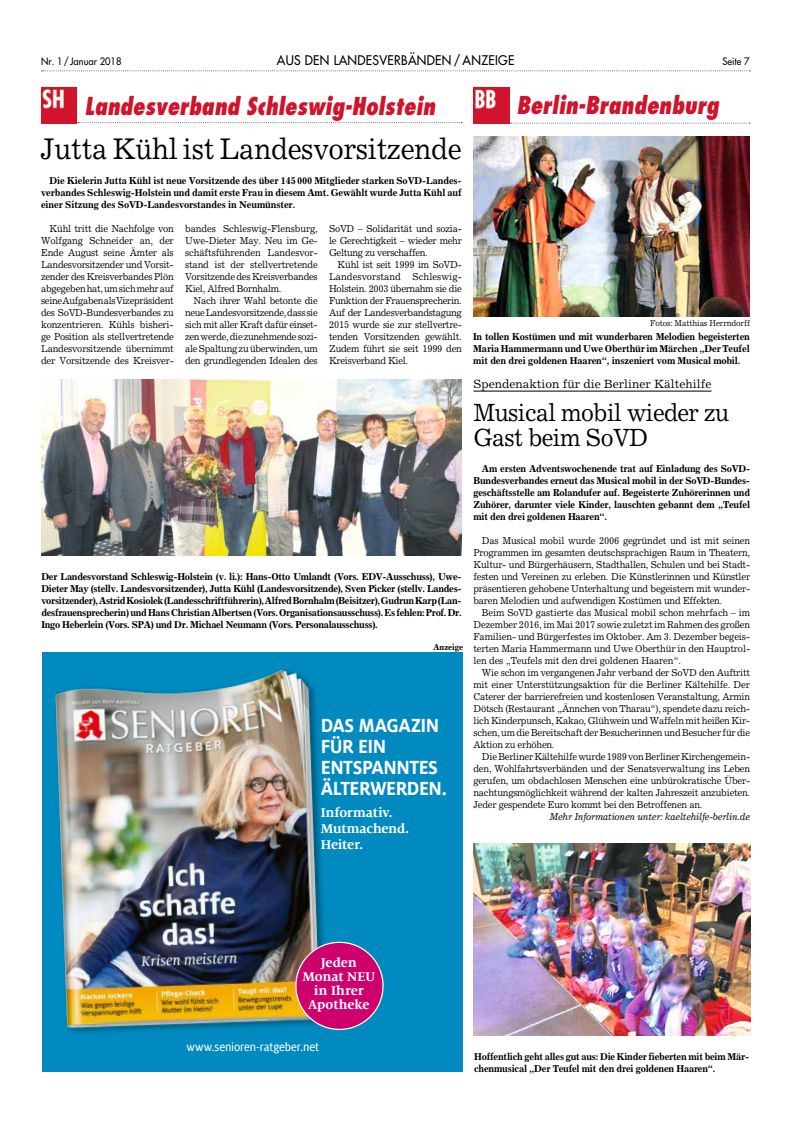
<style>
.page{position:relative;width:791px;height:1134px;background:#fff}
.page>*{position:absolute;margin:0;border:0;box-sizing:border-box;transform-origin:0 0}
.t1{font:30px "Excelsior";letter-spacing:-.01em;color:#000;scale:.93 1}
.t2{font:25px/25px "Excelsior";letter-spacing:-.025em;color:#000;scale:.93 1}
.t3{font:italic 800 condensed 24px "Futura";color:#d1132c;scale:.93 1}
.t4{font:700 21px/21px "Milo Offc";letter-spacing:-.025em;color:#fff;scale:.93 1}
.t5{font:700 14px/14px "Milo Serif Offc";letter-spacing:-.005em;color:#fff;text-align:center}
.t6{font:13px "Futura";letter-spacing:.025em;color:#000;scale:.94 1}
.t7{font:13px "Milo Offc Text";letter-spacing:-.01em;color:#fff;scale:.93 1}
.t8{font:12px "Excelsior";color:#000}
.t9{font:10px/12px "Excelsior";letter-spacing:-.025em;color:#000;text-align:justify;scale:.94 1}
.t10{font:700 10px/12px "Excelsior";letter-spacing:-.025em;color:#000;text-align:justify;scale:.94 1}
.t11{font:italic 10px "Excelsior";letter-spacing:-.025em;color:#000;scale:.94 1}
.t12{font:10px "Futura";color:#000;scale:.94 1}
.t13{font:8.5px "Excelsior";letter-spacing:-.015em;color:#000;scale:.94 1}
.t14{font:700 8.5px "Excelsior";letter-spacing:-.015em;color:#000;scale:.94 1}
</style>
<div class="page">
<svg style="left:42px;top:70px;width:708px;height:1px"></svg>
<img style="left:41px;top:88px;width:36px;height:36px">
<img style="left:473px;top:88px;width:36px;height:36px">
<svg style="left:78px;top:122px;width:384px;height:1px"></svg>
<img style="left:41px;top:380px;width:421px;height:175px">
<svg style="left:510px;top:123px;width:240px;height:1px"></svg>
<img style="left:473px;top:136px;width:277px;height:180px">
<div style="left:42px;top:652px;width:421px;height:419px;background:#008abf"></div>
<img style="left:55px;top:669px;width:273px;height:364px">
<div style="left:296px;top:942px;width:87px;height:87px;background:#cd006c;border-radius:50%"></div>
<img style="left:474px;top:844px;width:276px;height:192px">
<hr style="left:473px;top:391px;width:238px;height:1px;background:#000">
<p class="t12" style="left:41px;top:55px;width:87px">Nr. 1/Januar 2018</p>
<h3 class="t6" style="left:277px;top:52px;width:254px">AUS DEN LANDESVERBÄNDEN / ANZEIGE</h3>
<p class="t12" style="left:722px;top:55px;width:30px">Seite 7</p>
<h3 class="t3" style="left:85px;top:90px;width:379px">Landesverband Schleswig-Holstein</h3>
<h1 class="t1" style="left:41px;top:131px;width:454px">Jutta Kühl ist Landesvorsitzende</h1>
<p class="t10" style="left:41px;top:174px;width:449px;text-indent:9px">Die Kielerin Jutta Kühl ist neue Vorsitzende des über 145000 Mitglieder starken SoVD-Landes&shy;verbandes Schleswig-Holstein und damit erste Frau in diesem Amt. Gewählt wurde Jutta Kühl auf einer Sitzung des SoVD-Landesvorstandes in Neumünster.</p>
<p class="t9" style="left:41px;top:222px;width:143px;text-indent:9px">Kühl tritt die Nachfolge von Wolfgang Schneider an, der Ende August seine Ämter als Landesvorsitzender und Vorsit&shy;zender des Kreisverbandes Plön abgegeben hat, um sich mehr auf seine Aufgaben als Vizepräsident des SoVD-Bundesverbandes zu konzentrieren. Kühls bisheri&shy;ge Position als stellvertretende Landesvorsitzende übernimmt der Vorsitzende des Kreisver-</p>
<p class="t9" style="left:185px;top:222px;width:143px">bandes Schleswig-Flensburg, Uwe-Dieter May. Neu im Ge&shy;schäftsführenden Landesvor&shy;stand ist der stellvertretende Vorsitzende des Kreisverbandes Kiel, Alfred Bornhalm.</p>
<p class="t9" style="left:185px;top:294px;width:143px;text-indent:9px">Nach ihrer Wahl betonte die neue Landesvorsitzende, dass sie sich mit aller Kraft dafür einset&shy;zen werde, die zunehmende sozi&shy;ale Spaltung zu überwinden, um den grundlegenden Idealen des</p>
<p class="t9" style="left:329px;top:222px;width:143px">SoVD – Solidarität und sozia&shy;le Gerechtigkeit – wieder mehr Geltung zu verschaffen.</p>
<p class="t9" style="left:329px;top:258px;width:143px;text-indent:9px">Kühl ist seit 1999 im SoVD-Landesvorstand Schleswig-Holstein. 2003 übernahm sie die Funktion der Frauensprecherin.<br>Auf der Landesverbandstagung 2015 wurde sie zur stellvertre&shy;tenden Vorsitzenden gewählt.<br>Zudem führt sie seit 1999 den Kreisverband Kiel.</p>
<p class="t10" style="left:41px;top:570px;width:449px">Der Landesvorstand Schleswig-Holstein (v. li.): Hans-Otto Umlandt (Vors. EDV-Ausschuss), Uwe-Dieter May (stellv. Landesvorsitzender), Jutta Kühl (Landesvorsitzende), Sven Picker (stellv. Landes&shy;vorsitzender), Astrid Kosiolek (Landesschriftführerin), Alfred Bornhalm (Beisitzer), Gudrun Karp (Lan&shy;desfrauensprecherin) und Hans Christian Albertsen (Vors. Organisationsausschuss). Es fehlen: Prof. Dr.<br>Ingo Heberlein (Vors. SPA) und Dr. Michael Neumann (Vors. Personalausschuss).</p>
<p class="t14" style="left:433px;top:641px;width:33px">Anzeige</p>
<h3 class="t4" style="left:321px;top:714px;width:137px">DAS MAGAZIN<br>FÜR EIN<br>ENTSPANNTES<br>ÄLTERWERDEN.</h3>
<h3 class="t5" style="left:321px;top:805px;width:90px;line-height:16px;text-align:left">Informativ.<br>Mutmachend.<br>Heiter.</h3>
<h3 class="t3" style="left:516px;top:90px;width:219px">Berlin-Brandenburg</h3>
<p class="t13" style="left:650px;top:318px;width:108px">Fotos: Matthias Herrndorff</p>
<p class="t10" style="left:473px;top:330px;width:296px">In tollen Kostümen und mit wunderbaren Melodien begeisterten Maria Hammermann und Uwe Oberthür im Märchen „Der Teufel mit den drei goldenen Haaren“, inszeniert vom Musical mobil.</p>
<p class="t8" style="left:473px;top:376px;width:239px">Spendenaktion für die Berliner Kältehilfe</p>
<h2 class="t2" style="left:473px;top:400px;width:276px">Musical mobil wieder zu<br>Gast beim SoVD</h2>
<p class="t10" style="left:473px;top:462px;width:296px;text-indent:9px">Am ersten Adventswochenende trat auf Einladung des SoVD-Bundesverbandes erneut das Musical mobil in der SoVD-Bundes&shy;geschäftsstelle am Rolandufer auf. Begeisterte Zuhörerinnen und Zuhörer, darunter viele Kinder, lauschten gebannt dem „Teufel mit den drei goldenen Haaren“.</p>
<p class="t9" style="left:473px;top:534px;width:296px;text-indent:9px">Das Musical mobil wurde 2006 gegründet und ist mit seinen Programmen im gesamten deutschsprachigen Raum in Theatern, Kultur- und Bürgerhäusern, Stadthallen, Schulen und bei Stadt&shy;festen und Vereinen zu erleben. Die Künstlerinnen und Künstler präsentieren gehobene Unterhaltung und begeistern mit wunder&shy;baren Melodien und aufwendigen Kostümen und Effekten.</p>
<p class="t9" style="left:473px;top:606px;width:296px;text-indent:9px">Beim SoVD gastierte das Musical mobil schon mehrfach – im Dezember 2016, im Mai 2017 sowie zuletzt im Rahmen des großen Familien- und Bürgerfestes im Oktober. Am 3. Dezember begeis&shy;terten Maria Hammermann und Uwe Oberthür in den Hauptrol&shy;len des „Teufels mit den drei goldenen Haaren“.</p>
<p class="t9" style="left:473px;top:666px;width:296px;text-indent:9px">Wie schon im vergangenen Jahr verband der SoVD den Auftritt mit einer Unterstützungsaktion für die Berliner Kältehilfe. Der Caterer der barrierefreien und kostenlosen Veranstaltung, Armin Dötsch (Restaurant „Ännchen von Tharau“), spendete dazu reich&shy;lich Kinderpunsch, Kakao, Glühwein und Waffeln mit heißen Kir&shy;schen, um die Bereitschaft der Besucherinnen und Besucher für die Aktion zu erhöhen.</p>
<p class="t9" style="left:473px;top:750px;width:296px;text-indent:9px">Die Berliner Kältehilfe wurde 1989 von Berliner Kirchengemein&shy;den, Wohlfahrtsverbänden und der Senatsverwaltung ins Leben gerufen, um obdachlosen Menschen eine unbürokratische Über&shy;nachtungsmöglichkeit während der kalten Jahreszeit anzubieten.<br>Jeder gespendete Euro kommt bei den Betroffenen an.</p>
<p class="t11" style="left:549px;top:810px;width:215px">Mehr Informationen unter: kaeltehilfe-berlin.de</p>
<h3 class="t5" style="left:302px;top:955px;width:74px">Jeden<br>Monat NEU in Ihrer<br>Apotheke</h3>
<h3 class="t7" style="left:186px;top:1040px;width:144px">www.senioren-ratgeber.net</h3>
<p class="t10" style="left:474px;top:1050px;width:294px">Hoffentlich geht alles gut aus: Die Kinder fieberten mit beim Mär&shy;chenmusical „Der Teufel mit den drei goldenen Haaren“.</p>
</div>
